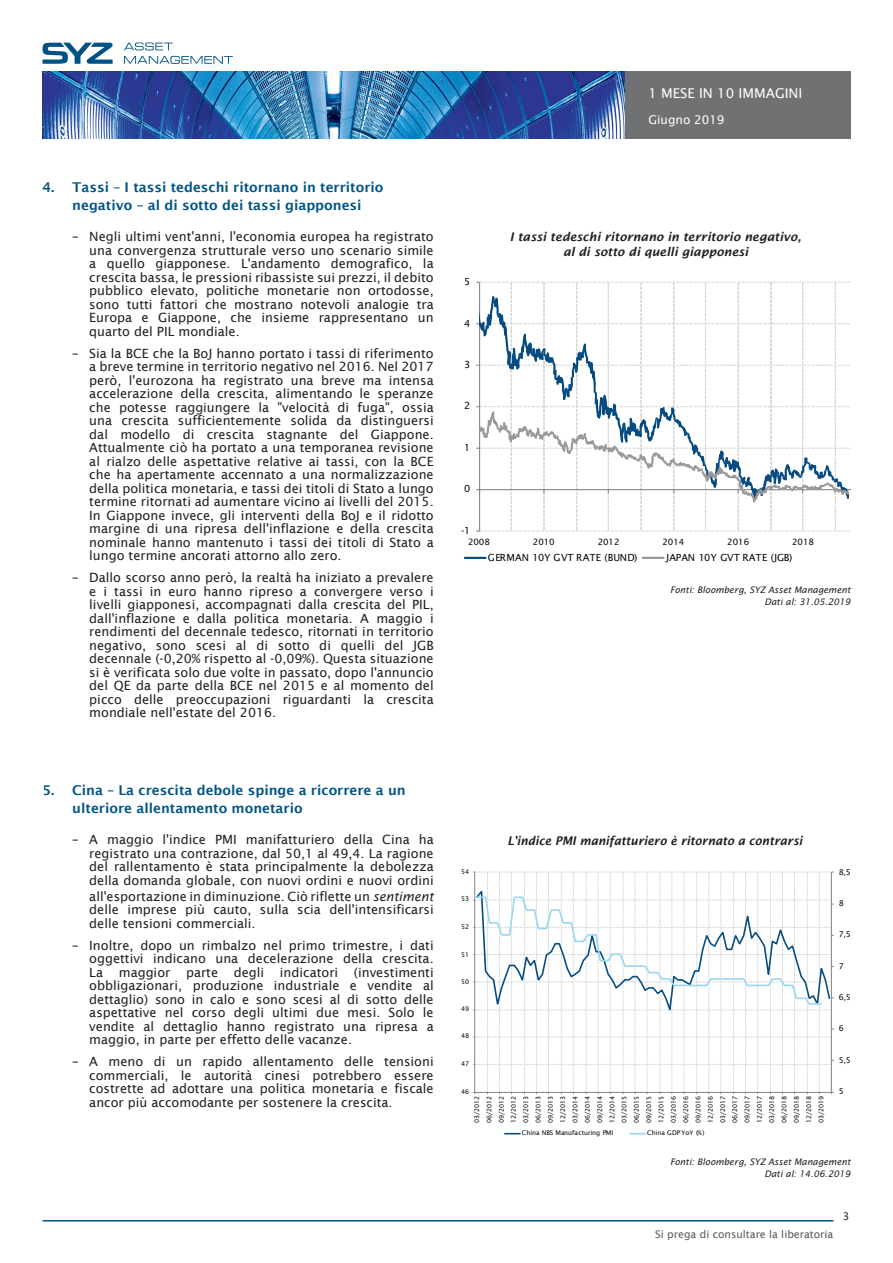
<style>
.page{position:relative;width:893px;height:1263px;background:#fff}
.page>*{position:absolute;margin:0;border:0;box-sizing:border-box;transform-origin:0 0}
.t1{font:600 13.5px/18px "Lucida Sans";color:#005387;text-align:center}
.t2{font:600 13.5px/18px "Lucida Sans";color:#005587}
.t3{font:13.5px "Lucida Sans";color:#fff}
.t4{font:12.75px/13.5px "Lucida Sans";color:#231f20;text-align:justify}
.Graph_TITLES{font:italic 600 12px/15px "Lucida Sans";color:#231f20;text-align:center}
.Graph_TITLES-2{font:italic 600 12px "Lucida Sans";color:#231f20;scale:.95 1}
.t5{font:12px "Lucida Sans";color:#fff}
.t6{font:10.5px "Lucida Sans";color:#57585a}
.t7{font:10.5px "Lucida Sans";color:#231f20}
.t8{font:9.75px "Lucida Sans";letter-spacing:.01em;color:#050504}
.Source_data{font:italic 9px "Lucida Sans";color:#231f20}
.t9{font:8.7px "Lucida Sans";letter-spacing:-.005em;color:#050504}
.t10{font:7.95px "Lucida Sans";color:#050504}
.t11{font:6.45px/12.3px "Lucida Sans";letter-spacing:-.005em;color:#050504;text-align:justify}
.s1{font-style:italic}
</style>
<div class="page">
<svg style="left:124px;top:43px;width:49px;height:7px"></svg>
<svg style="left:124px;top:56px;width:109px;height:8px"></svg>
<svg style="left:43px;top:43px;width:70px;height:21px"></svg>
<img style="left:43px;top:72px;width:807px;height:67px">
<hr style="left:43px;top:1220px;width:790px;height:1px;background:#005285">
<svg style="left:473px;top:872px;width:361px;height:222px"></svg>
<svg style="left:505px;top:1133px;width:15px;height:1px"></svg>
<svg style="left:630px;top:1133px;width:16px;height:1px"></svg>
<svg style="left:476px;top:282px;width:374px;height:250px"></svg>
<hr style="left:465px;top:557px;width:21px;height:2px;background:#064c83">
<hr style="left:643px;top:557px;width:20px;height:2px;background:#999">
<p class="t1" style="left:43px;top:178px;width:343px">4. Tassi – I tassi tedeschi ritornano in territorio negativo – al di sotto dei tassi giapponesi</p>
<p class="t4" style="left:89px;top:230px;width:346px;text-indent:-17px">– Negli ultimi vent'anni, l'economia europea ha registrato una convergenza strutturale verso uno scenario simile a quello giapponese. L'andamento demografico, la crescita bassa, le pressioni ribassiste sui prezzi, il debito pubblico elevato, politiche monetarie non ortodosse, sono tutti fattori che mostrano notevoli analogie tra Europa e Giappone, che insieme rappresentano un quarto del PIL mondiale.</p>
<p class="t4" style="left:89px;top:347px;width:346px;text-indent:-17px">– Sia la BCE che la BoJ hanno portato i tassi di riferimento a breve termine in territorio negativo nel 2016. Nel 2017 però, l'eurozona ha registrato una breve ma intensa accelerazione della crescita, alimentando le speranze che potesse raggiungere la "velocità di fuga", ossia una crescita sufficientemente solida da distinguersi dal modello di crescita stagnante del Giappone.<br>Attualmente ciò ha portato a una temporanea revisione al rialzo delle aspettative relative ai tassi, con la BCE che ha apertamente accennato a una normalizzazione della politica monetaria, e tassi dei titoli di Stato a lungo termine ritornati ad aumentare vicino ai livelli del 2015.<br>In Giappone invece, gli interventi della BoJ e il ridotto margine di una ripresa dell'inflazione e della crescita nominale hanno mantenuto i tassi dei titoli di Stato a lungo termine ancorati attorno allo zero.</p>
<p class="t4" style="left:89px;top:571px;width:346px;text-indent:-17px">– Dallo scorso anno però, la realtà ha iniziato a prevalere e i tassi in euro hanno ripreso a convergere verso i livelli giapponesi, accompagnati dalla crescita del PIL, dall'inflazione e dalla politica monetaria. A maggio i rendimenti del decennale tedesco, ritornati in territorio negativo, sono scesi al di sotto di quelli del JGB decennale (-0,20% rispetto al -0,09%). Questa situazione si è verificata solo due volte in passato, dopo l'annuncio del QE da parte della BCE nel 2015 e al momento del picco delle preoccupazioni riguardanti la crescita mondiale nell'estate del 2016.</p>
<p class="t2" style="left:72px;top:781px;width:335px;text-indent:-30px">5. Cina – La crescita debole spinge a ricorrere a un ulteriore allentamento monetario</p>
<p class="t4" style="left:89px;top:833px;width:346px;text-indent:-17px">– A maggio l'indice PMI manifatturiero della Cina ha registrato una contrazione, dal 50,1 al 49,4. La ragione del rallentamento è stata principalmente la debolezza della domanda globale, con nuovi ordini e nuovi ordini</p>
<p class="t4" style="left:89px;top:889px;width:346px">all'esportazione in diminuzione. Ciò riflette un <span class="s1">sentiment </span>delle imprese più cauto, sulla scia dell'intensificarsi delle tensioni commerciali.</p>
<p class="t4" style="left:89px;top:938px;width:346px;text-indent:-17px">– Inoltre, dopo un rimbalzo nel primo trimestre, i dati oggettivi indicano una decelerazione della crescita.<br>La maggior parte degli indicatori (investimenti obbligazionari, produzione industriale e vendite al dettaglio) sono in calo e sono scesi al di sotto delle aspettative nel corso degli ultimi due mesi. Solo le vendite al dettaglio hanno registrato una ripresa a maggio, in parte per effetto delle vacanze.</p>
<p class="t4" style="left:89px;top:1055px;width:346px;text-indent:-17px">– A meno di un rapido allentamento delle tensioni commerciali, le autorità cinesi potrebbero essere costrette ad adottare una politica monetaria e fiscale ancor più accomodante per sostenere la crescita.</p>
<p class="t3" style="left:648px;top:85px;width:156px">1 MESE IN 10 IMMAGINI</p>
<p class="t5" style="left:648px;top:113px;width:78px">Giugno 2019</p>
<p class="t8" style="left:464px;top:276px;width:8px">5</p>
<p class="t8" style="left:464px;top:317px;width:8px">4</p>
<p class="t8" style="left:464px;top:359px;width:8px">3</p>
<p class="t8" style="left:464px;top:400px;width:8px">2</p>
<p class="t8" style="left:464px;top:442px;width:8px">1</p>
<p class="t8" style="left:464px;top:483px;width:8px">0</p>
<p class="t8" style="left:461px;top:525px;width:11px">-1</p>
<p class="Graph_TITLES" style="left:510px;top:229px;width:293px">I tassi tedeschi ritornano in territorio negativo, al di sotto di quelli giapponesi</p>
<p class="t9" style="left:468px;top:537px;width:23px">2008</p>
<p class="t9" style="left:533px;top:537px;width:23px">2010</p>
<p class="t9" style="left:598px;top:537px;width:23px">2012</p>
<p class="t9" style="left:662px;top:537px;width:23px">2014</p>
<p class="t9" style="left:727px;top:537px;width:23px">2016</p>
<p class="t9" style="left:792px;top:537px;width:23px">2018</p>
<p class="t8" style="left:488px;top:552px;width:151px">GERMAN 10Y GVT RATE (BUND)</p>
<p class="t8" style="left:666px;top:552px;width:128px">JAPAN 10Y GVT RATE (JGB)</p>
<p class="Source_data" style="left:670px;top:584px;width:182px">Fonti: Bloomberg, SYZ Asset Management</p>
<p class="Source_data" style="left:764px;top:596px;width:88px">Dati al: 31.05.2019</p>
<p class="t11" style="left:461px;top:865px;width:10px">54</p>
<p class="t11" style="left:461px;top:893px;width:10px">53</p>
<p class="t11" style="left:461px;top:920px;width:10px">52</p>
<p class="t11" style="left:461px;top:948px;width:10px">51</p>
<p class="t11" style="left:461px;top:975px;width:10px">50</p>
<p class="t11" style="left:461px;top:1002px;width:10px">49</p>
<p class="t11" style="left:461px;top:1030px;width:10px">48</p>
<p class="t11" style="left:461px;top:1058px;width:10px">47</p>
<p class="t11" style="left:461px;top:1085px;width:10px">46</p>
<p class="Graph_TITLES-2" style="left:507px;top:834px;width:312px">L'indice PMI manifatturiero è ritornato a contrarsi</p>
<p class="t11" style="left:471px;top:1123px;width:29px;rotate:-90deg">03/2012<br>06/2012<br>09/2012<br>12/2012<br>03/2013<br>06/2013<br>09/2013<br>12/2013<br>03/2014<br>06/2014<br>09/2014<br>12/2014<br>03/2015<br>06/2015<br>09/2015<br>12/2015<br>03/2016<br>06/2016<br>09/2016<br>12/2016<br>03/2017<br>06/2017<br>09/2017<br>12/2017<br>03/2018<br>06/2018<br>09/2018<br>12/2018<br>03/2019</p>
<p class="t11" style="left:522px;top:1127px;width:93px">China NBS Manufacturing PMI</p>
<p class="t11" style="left:647px;top:1127px;width:59px">China GDP YoY (%)</p>
<p class="t10" style="left:839px;top:867px;width:14px">8,5</p>
<p class="t10" style="left:839px;top:899px;width:7px">8</p>
<p class="t10" style="left:839px;top:930px;width:14px">7,5</p>
<p class="t10" style="left:839px;top:961px;width:7px">7</p>
<p class="t10" style="left:839px;top:992px;width:14px">6,5</p>
<p class="t10" style="left:839px;top:1024px;width:7px">6</p>
<p class="t10" style="left:839px;top:1056px;width:14px">5,5</p>
<p class="t10" style="left:839px;top:1087px;width:7px">5</p>
<p class="Source_data" style="left:670px;top:1156px;width:182px">Fonti: Bloomberg, SYZ Asset Management</p>
<p class="Source_data" style="left:764px;top:1168px;width:88px">Dati al: 14.06.2019</p>
<p class="t6" style="left:655px;top:1228px;width:180px">Si prega di consultare la liberatoria</p>
<p class="t7" style="left:843px;top:1210px;width:8px">3</p>
</div>
